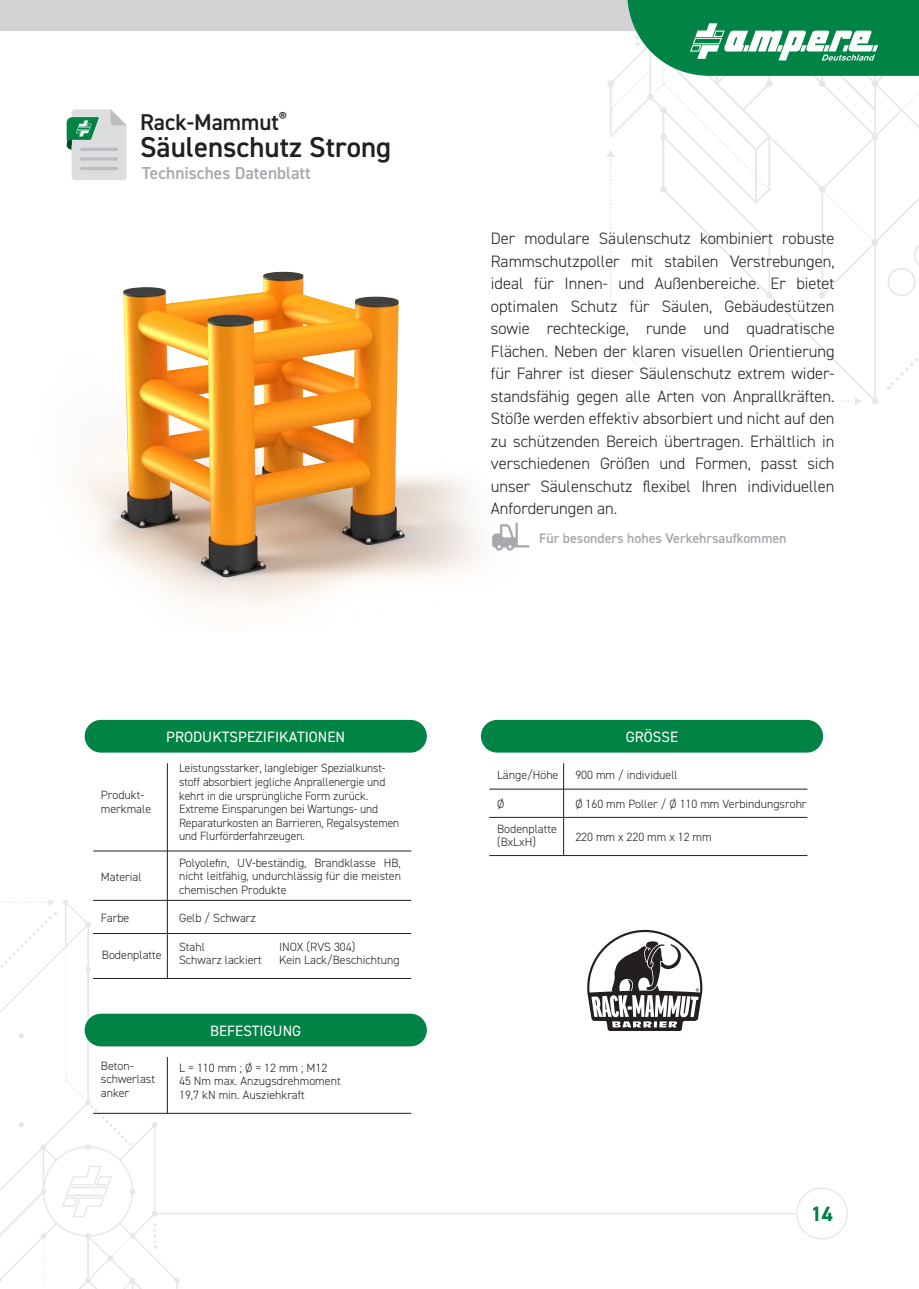
<style>
.page{position:relative;width:919px;height:1289px;background:#fff}
.page>*{position:absolute;margin:0;border:0;box-sizing:border-box;transform-origin:0 0}
.t1{font:600 28.8px "DIN2014";color:#231f20}
.t2{font:600 22.95px "DIN2014";color:#231f20}
.t3{font:700 20.7px "DIN2014";color:#008345}
.t4{font:600 17.4px "DIN2014";color:#a8a9ad}
.t5{font:300 16.5px/22.5px "DIN2014";color:#231f20;text-align:justify}
.t6{font:15px "DIN2014";color:#fff}
.t7{font:600 13.95px "DIN2014";color:#a8a9ad}
.t8{font:300 12px/13.5px "DIN2014";color:#231f20}
</style>
<div class="page">
<svg style="left:0;top:898px;width:223px;height:390px"></svg>
<svg style="left:855px;top:397px;width:6px;height:8px"></svg>
<div style="left:871px;top:397px;width:7px;height:7px;background:#e6e7e9;border-radius:50%"></div>
<hr style="left:157px;top:1212px;width:687px;height:2px;background:#e6e7e9">
<img style="left:78px;top:271px;width:452px;height:338px">
<div style="left:796px;top:1188px;width:51px;height:50px;background:#fff;border-radius:50%"></div>
<div style="left:796px;top:1187px;width:51px;height:52px;border:1px solid #e6e7e9;border-radius:50%"></div>
<div style="left:0;top:0;width:918px;height:31px;background:#d1d2d4"></div>
<svg style="left:607px;top:0;width:311px;height:390px"></svg>
<div style="left:85px;top:720px;width:342px;height:32px;background:#008345;border-radius:16px"></div>
<hr style="left:167px;top:763px;width:1px;height:215px;background:#231f20">
<hr style="left:93px;top:850px;width:318px;height:1px;background:#231f20">
<hr style="left:93px;top:900px;width:318px;height:1px;background:#231f20">
<hr style="left:93px;top:933px;width:318px;height:1px;background:#231f20">
<hr style="left:93px;top:978px;width:318px;height:1px;background:#231f20">
<div style="left:481px;top:720px;width:342px;height:32px;background:#008345;border-radius:16px"></div>
<hr style="left:563px;top:763px;width:1px;height:92px;background:#231f20">
<hr style="left:489px;top:788px;width:318px;height:1px;background:#231f20">
<hr style="left:489px;top:817px;width:318px;height:1px;background:#231f20">
<hr style="left:489px;top:855px;width:318px;height:1px;background:#231f20">
<div style="left:85px;top:1013px;width:342px;height:33px;background:#008345;border-radius:16px"></div>
<hr style="left:167px;top:1057px;width:1px;height:56px;background:#231f20">
<hr style="left:93px;top:1113px;width:318px;height:1px;background:#231f20">
<svg style="left:492px;top:522px;width:37px;height:28px"></svg>
<svg style="left:587px;top:929px;width:115px;height:101px"></svg>
<svg style="left:67px;top:109px;width:60px;height:71px;background:#bdcfc9"></svg>
<h2 class="t2" style="left:140px;top:107px;width:148px">Rack-Mammut<sup>®</sup></h2>
<h1 class="t1" style="left:140px;top:128px;width:252px">Säulenschutz Strong</h1>
<h3 class="t4" style="left:142px;top:161px;width:170px">Technisches Datenblatt</h3>
<p class="t6" style="left:166px;top:727px;width:180px">PRODUKTSPEZIFIKATIONEN</p>
<p class="t8" style="left:101px;top:788px;width:52px">Produkt&shy;merkmale</p>
<p class="t8" style="left:101px;top:870px;width:42px">Material</p>
<p class="t8" style="left:101px;top:911px;width:30px">Farbe</p>
<p class="t8" style="left:102px;top:948px;width:61px">Bodenplatte</p>
<p class="t8" style="left:179px;top:761px;width:222px">Leistungsstarker, langlebiger Spezialkunst&shy;stoff absorbiert jegliche Anprallenergie und kehrt in die ursprüngliche Form zurück.<br>Extreme Einsparungen bei Wartungs- und Reparaturkosten an Barrieren, Regalsystemen und Flurförderfahrzeugen.</p>
<p class="t8" style="left:179px;top:855px;width:223px;text-align:justify">Polyolefin, UV-beständig, Brandklasse HB, nicht leitfähig, undurchlässig für die meisten chemischen Produkte</p>
<p class="t8" style="left:179px;top:911px;width:78px">Gelb / Schwarz</p>
<p class="t8" style="left:179px;top:940px;width:84px">Stahl<br>Schwarz lackiert</p>
<p class="t8" style="left:279px;top:940px;width:122px">INOX (RVS 304)<br>Kein Lack/Beschichtung</p>
<p class="t6" style="left:210px;top:1021px;width:93px">BEFESTIGUNG</p>
<p class="t8" style="left:101px;top:1058px;width:56px">Beton&shy;schwerlast anker</p>
<p class="t8" style="left:179px;top:1060px;width:163px">L = 110 mm ; Ø = 12 mm ; M12<br>45 Nm max. Anzugsdrehmoment<br>19,7 kN min. Ausziehkraft</p>
<p class="t5" style="left:491px;top:227px;width:345px">Der modulare Säulenschutz kombiniert robuste Rammschutzpoller mit stabilen Verstrebungen, ideal für Innen- und Außenbereiche. Er bietet optimalen Schutz für Säulen, Gebäudestützen sowie rechteckige, runde und quadratische Flächen. Neben der klaren visuellen Orientierung für Fahrer ist dieser Säulenschutz extrem wider&shy;standsfähig gegen alle Arten von Anprallkräften.<br>Stöße werden effektiv absorbiert und nicht auf den zu schützenden Bereich übertragen. Erhältlich in verschiedenen Größen und Formen, passt sich unser Säulenschutz flexibel Ihren individuellen Anforderungen an.</p>
<p class="t7" style="left:539px;top:528px;width:249px">Für besonders hohes Verkehrsaufkommen</p>
<p class="t8" style="left:497px;top:767px;width:63px">Länge/Höhe</p>
<p class="t8" style="left:497px;top:791px;width:61px;line-height:25px">Ø<br>Bodenplatte</p>
<p class="t8" style="left:497px;top:835px;width:40px">(BxLxH)</p>
<p class="t6" style="left:625px;top:727px;width:54px">GRÖSSE</p>
<p class="t8" style="left:575px;top:767px;width:104px">900 mm / individuell</p>
<p class="t8" style="left:575px;top:796px;width:233px">Ø 160 mm Poller / Ø 110 mm Verbindungsrohr</p>
<p class="t8" style="left:575px;top:830px;width:138px">220 mm x 220 mm x 12 mm</p>
<h3 class="t3" style="left:810px;top:1199px;width:24px">14</h3>
</div>
